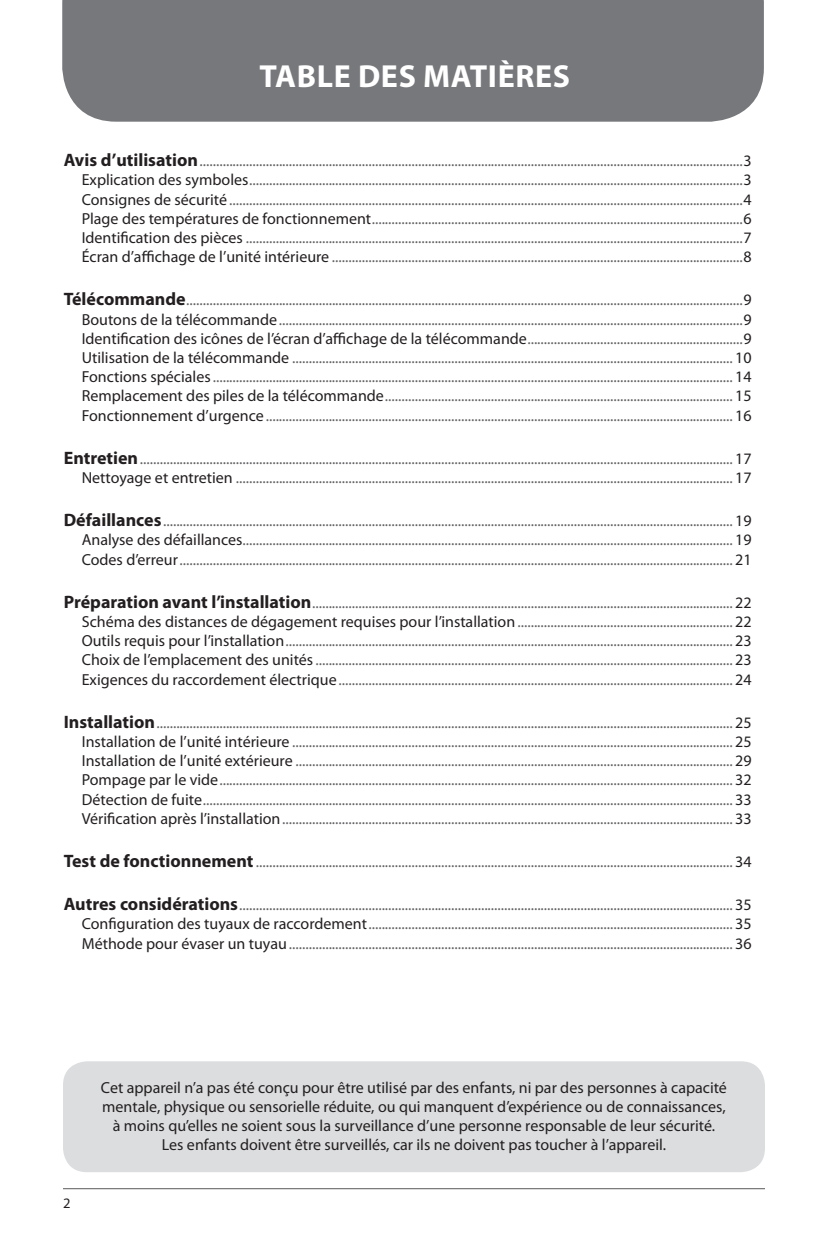
<style>
.page{position:relative;width:828px;height:1260px;background:#fff}
.page>*{position:absolute;margin:0;border:0;box-sizing:border-box;transform-origin:0 0}
.t1{font:700 32px "Myriad Pro";letter-spacing:.02em;color:#fff}
.t2{font:16px/19.2px "Myriad Pro";color:#636366;text-align:justify}
.t3{font:16px/19.2px "Myriad Pro";color:#231f20;text-align:center}
.t4{font:14.4px "Myriad Pro";color:#231f20}
.s1{font-weight:700;font-size:18px;color:#231f20}
.s2{color:#231f20}
</style>
<div class="page">
<hr style="left:63px;top:1188px;width:702px;height:1px;background:#57585a">
<div style="left:62px;top:0;width:702px;height:122px;background:#76787b"></div>
<div style="left:63px;top:1061px;width:702px;height:111px;background:#dcdddf;border-radius:24px"></div>
<h1 class="t1" style="left:259px;top:58px;width:312px">TABLE DES MATIÈRES</h1>
<p class="t2" style="left:82px;top:152px;width:671px;text-indent:-18px"><span class="s1">Avis d’utilisation</span>....................................................................................................................................................................<span class="s2">3<br>Explication des symboles</span>.....................................................................................................................................................<span class="s2">3<br>Consignes de sécurité</span> ...........................................................................................................................................................<span class="s2">4<br>Plage des températures de fonctionnement</span>................................................................................................................<span class="s2">6<br>Identification des pièces</span> ......................................................................................................................................................<span class="s2">7<br>Écran d’affichage de l’unité intérieure</span> ............................................................................................................................<span class="s2">8</span></p>
<p class="t2" style="left:82px;top:291px;width:672px;text-indent:-18px"><span class="s1">Télécommande</span>........................................................................................................................................................................<span class="s2">9<br>Boutons de la télécommande</span>............................................................................................................................................<span class="s2">9<br>Identification des icônes de l’écran d’affichage de la télécommande</span>.................................................................<span class="s2">9<br>Utilisation de la télécommande</span> ..................................................................................................................................... <span class="s2">10<br>Fonctions spéciales</span>............................................................................................................................................................. <span class="s2">14<br>Remplacement des piles de la télécommande</span>......................................................................................................... <span class="s2">15<br>Fonctionnement d’urgence</span>............................................................................................................................................. <span class="s2">16</span></p>
<p class="t2" style="left:64px;top:449px;width:689px;text-align:right"><span class="s1">Entretien</span>................................................................................................................................................................................... <span class="s2">17<br>Nettoyage et entretien</span> ...................................................................................................................................................... <span class="s2">17</span></p>
<p class="t2" style="left:82px;top:512px;width:671px;text-indent:-18px"><span class="s1">Défaillances</span>............................................................................................................................................................................ <span class="s2">19<br>Analyse des défaillances</span>.................................................................................................................................................... <span class="s2">19<br>Codes d’erreur</span>....................................................................................................................................................................... <span class="s2">21</span></p>
<p class="t2" style="left:82px;top:593px;width:671px;text-indent:-18px"><span class="s1">Préparation avant l’installation</span>............................................................................................................................... <span class="s2">22<br>Schéma des distances de dégagement requises pour l’installation</span>................................................................. <span class="s2">22<br>Outils requis pour l’installation</span>....................................................................................................................................... <span class="s2">23<br>Choix de l’emplacement des unités</span>.............................................................................................................................. <span class="s2">23<br>Exigences du raccordement électrique</span>....................................................................................................................... <span class="s2">24</span></p>
<p class="t2" style="left:82px;top:713px;width:671px;text-indent:-18px"><span class="s1">Installation</span>.............................................................................................................................................................................. <span class="s2">25<br>Installation de l’unité intérieure</span> ..................................................................................................................................... <span class="s2">25<br>Installation de l’unité extérieure</span> .................................................................................................................................... <span class="s2">29<br>Pompage par le vide</span>........................................................................................................................................................... <span class="s2">32<br>Détection de fuite</span>................................................................................................................................................................ <span class="s2">33<br>Vérification après l’installation</span>........................................................................................................................................ <span class="s2">33</span></p>
<p class="t2" style="left:64px;top:852px;width:690px"><span class="s1">Test de fonctionnement</span>................................................................................................................................................ <span class="s2">34</span></p>
<p class="t2" style="left:82px;top:896px;width:672px;text-indent:-18px"><span class="s1">Autres considérations</span>..................................................................................................................................................... <span class="s2">35<br>Configuration des tuyaux de raccordement</span>.............................................................................................................. <span class="s2">35<br>Méthode pour évaser un tuyau</span>...................................................................................................................................... <span class="s2">36</span></p>
<p class="t4" style="left:63px;top:1195px;width:9px">2</p>
<p class="t3" style="left:101px;top:1078px;width:628px">Cet appareil n’a pas été conçu pour être utilisé par des enfants, ni par des personnes à capacité mentale, physique ou sensorielle réduite, ou qui manquent d’expérience ou de connaissances, à moins qu’elles ne soient sous la surveillance d’une personne responsable de leur sécurité.<br>Les enfants doivent être surveillés, car ils ne doivent pas toucher à l’appareil.</p>
</div>
